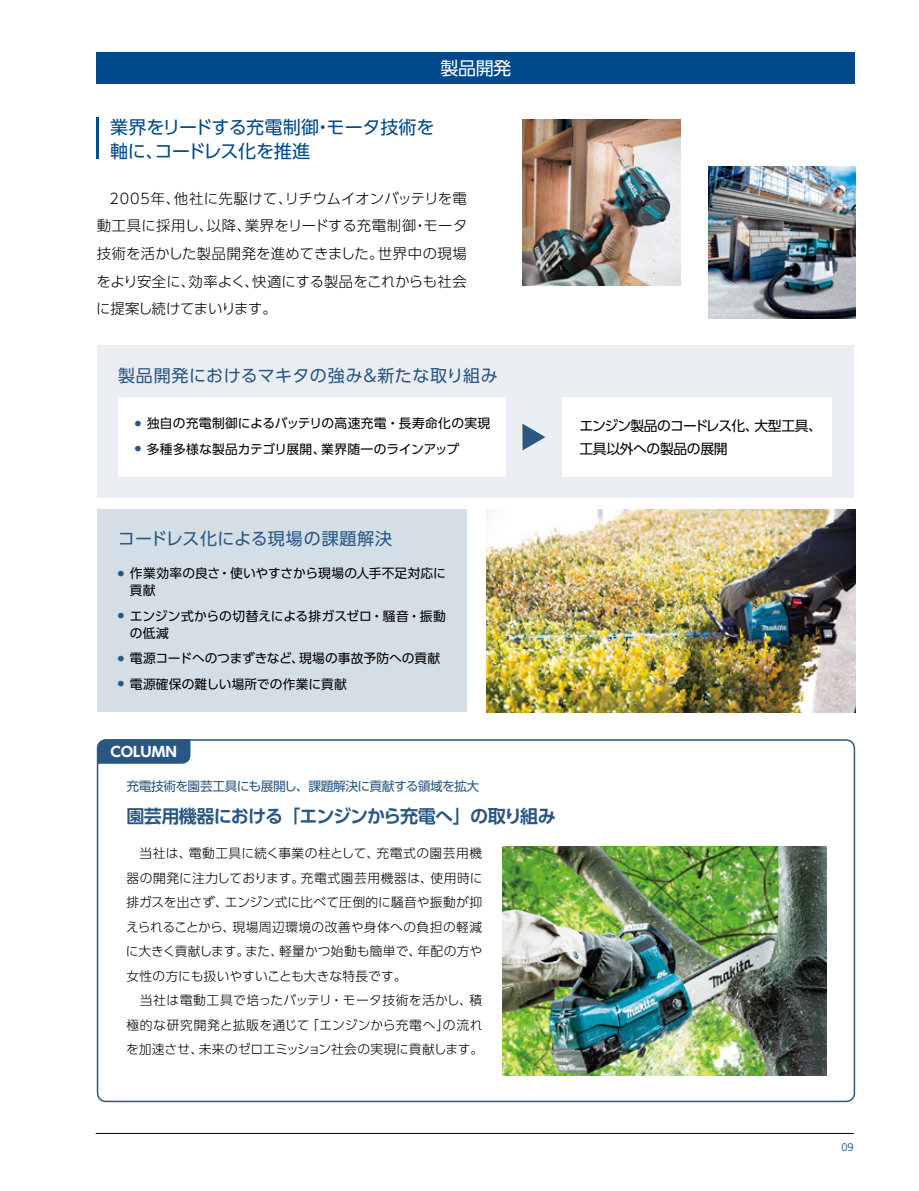
<style>
.page{position:relative;width:919px;height:1191px;background:#fff}
.page>*{position:absolute;margin:0;border:0;box-sizing:border-box;transform-origin:0 0}
.t1{font:18px/24.5px "UD Shin Go Pro";letter-spacing:-.015em;color:#00498a}
.t2{font:700 18px "UD Shin Go Pro De";letter-spacing:-.05em;color:#2a5782}
.t3{font:18px "UD Shin Go Pro";color:#fff}
.t4{font:16.95px "UD Shin Go Pro";letter-spacing:.025em;color:#2a5782}
.t5{font:300 14.4px/27.6px "UD Shin Go Pro";letter-spacing:-.015em;color:#000;text-align:justify}
.t6{font:13.8px/23.4px "UD Shin Go Pro";letter-spacing:-.03em;color:#000}
.t7{font:700 13.8px "UD Shin Go Pro";color:#fff}
.t8{font:300 12.75px/24.5px "UD Shin Go Pro";letter-spacing:.02em;color:#000}
.t9{font:12.75px/25.5px "UD Shin Go Pro";letter-spacing:.01em;color:#000}
.t10{font:12.75px "UD Shin Go Pro";letter-spacing:-.035em;color:#2a5782}
.t11{font:300 11.1px "Frutiger";color:#00498a}
.t12{font:6.45px "UD Shin Go Pro";color:#2a5782}
</style>
<div class="page">
<hr style="left:96px;top:1133px;width:757px;height:1px;background:#000">
<div style="left:97px;top:52px;width:758px;height:31px;background:#00498a"></div>
<div style="left:97px;top:345px;width:756px;height:153px;background:#eaeef3"></div>
<div style="left:118px;top:397px;width:387px;height:80px;background:#fff"></div>
<div style="left:562px;top:397px;width:270px;height:80px;background:#fff"></div>
<img style="left:502px;top:846px;width:324px;height:229px">
<img style="left:708px;top:167px;width:147px;height:152px">
<img style="left:522px;top:119px;width:158px;height:166px">
<hr style="left:96px;top:118px;width:3px;height:41px;background:#00498a">
<div style="left:98px;top:739px;width:92px;height:24px;background:#2a5782"></div>
<img style="left:486px;top:509px;width:369px;height:203px">
<svg style="left:522px;top:423px;width:23px;height:27px"></svg>
<div style="left:97px;top:509px;width:369px;height:203px;background:#d4dee6"></div>
<h1 class="t3" style="left:440px;top:53px;width:72px">製品開発</h1>
<h1 class="t1" style="left:110px;top:114px;width:326px">業界をリードする充電制御・モータ技術を軸に、コードレス化を推進</h1>
<p class="t5" style="left:96px;top:184px;width:372px;text-indent:13px">2005年、他社に先駆けて、リチウムイオンバッテリを電動工具に採用し、以降、業界をリードする充電制御・モータ技術を活かした製品開発を進めてきました。世界中の現場をより安全に、効率よく、快適にする製品をこれからも社会に提案し続けてまいります。</p>
<h2 class="t4" style="left:118px;top:361px;width:381px">製品開発におけるマキタの強み＆新たな取り組み</h2>
<p class="t9" style="left:147px;top:410px;width:345px">独自の充電制御によるバッテリの高速充電・長寿命化の実現多種多様な製品カテゴリ展開、業界随一のラインアップ</p>
<p class="t12" style="left:135px;top:418px;width:7px">●</p>
<p class="t12" style="left:135px;top:444px;width:7px">●</p>
<p class="t6" style="left:579px;top:413px;width:244px">エンジン製品のコードレス化、大型工具、工具以外への製品の展開</p>
<h2 class="t4" style="left:118px;top:525px;width:276px">コードレス化による現場の課題解決</h2>
<p class="t12" style="left:118px;top:568px;width:7px">●</p>
<p class="t12" style="left:118px;top:611px;width:7px">●</p>
<p class="t12" style="left:118px;top:653px;width:7px">●</p>
<p class="t12" style="left:118px;top:679px;width:7px">●</p>
<p class="t9" style="left:130px;top:564px;width:317px;line-height:17px">作業効率の良さ・使いやすさから現場の人手不足対応に貢献</p>
<p class="t9" style="left:130px;top:607px;width:317px;line-height:17px">エンジン式からの切替えによる排ガスゼロ・騒音・振動の低減</p>
<p class="t9" style="left:130px;top:645px;width:312px">電源コードへのつまずきなど、現場の事故予防への貢献電源確保の難しい場所での作業に貢献</p>
<p class="t7" style="left:110px;top:740px;width:68px">COLUMN</p>
<p class="t10" style="left:126px;top:776px;width:354px">充電技術を園芸工具にも展開し、課題解決に貢献する領域を拡大</p>
<h1 class="t2" style="left:126px;top:801px;width:431px">園芸用機器における「エンジンから充電へ」の取り組み</h1>
<p class="t8" style="left:126px;top:840px;width:359px">　当社は、電動工具に続く事業の柱として、充電式の園芸用機器の開発に注力しております。充電式園芸用機器は、使用時に排ガスを出さず、エンジン式に比べて圧倒的に騒音や振動が抑えられることから、現場周辺環境の改善や身体への負担の軽減に大きく貢献します。また、軽量かつ始動も簡単で、年配の方や女性の方にも扱いやすいことも大きな特長です。<br>　当社は電動工具で培ったバッテリ・モータ技術を活かし、積極的な研究開発と拡販を通じて「エンジンから充電へ」の流れを加速させ、未来のゼロエミッション社会の実現に貢献します。</p>
<p class="t11" style="left:841px;top:1141px;width:14px">09</p>
</div>
